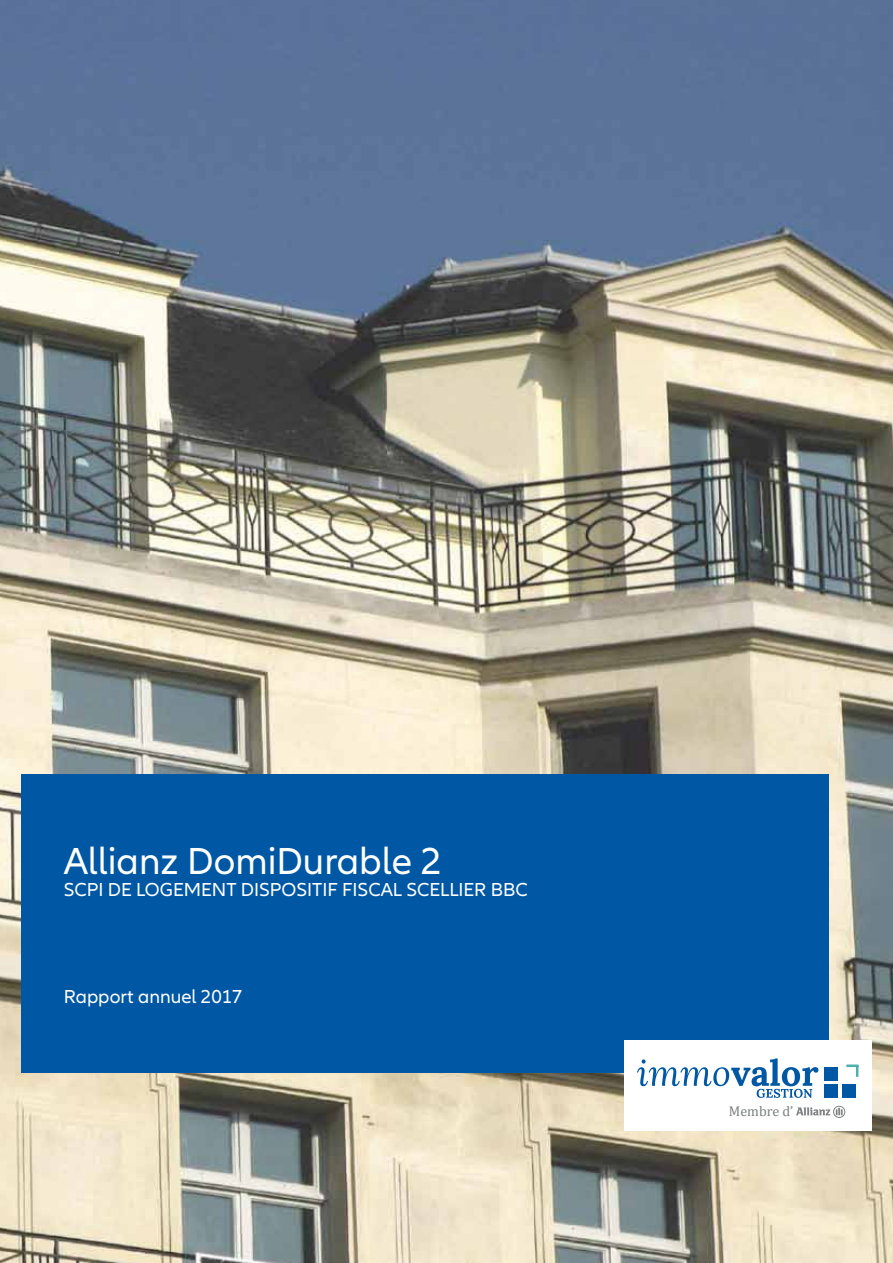
<style>
.page{position:relative;width:893px;height:1263px;background:#fff}
.page>*{position:absolute;margin:0;border:0;box-sizing:border-box;transform-origin:0 0}
.t1{font:39px "Allianz Neo";color:#fff}
.t2{font:19.5px "Allianz Neo";color:#fff}
.t3{font:14.1px "Cambria";color:#7b7f80}
</style>
<div class="page">
<img style="left:0;top:0;width:893px;height:1263px">
<div style="left:21px;top:774px;width:808px;height:299px;background:#0058a4"></div>
<div style="left:624px;top:1041px;width:248px;height:90px;background:#fff"></div>
<svg style="left:796px;top:1106px;width:49px;height:12px"></svg>
<svg style="left:637px;top:1058px;width:181px;height:40px"></svg>
<div style="left:824px;top:1084px;width:14px;height:14px;background:#0058a4"></div>
<div style="left:824px;top:1067px;width:14px;height:14px;background:#0058a4"></div>
<div style="left:842px;top:1084px;width:14px;height:14px;background:#0058a4"></div>
<svg style="left:846px;top:1064px;width:12px;height:13px"></svg>
<h1 class="t1" style="left:64px;top:839px;width:379px">Allianz DomiDurable 2</h1>
<p class="t2" style="left:64px;top:879px;width:300px">SCPI de logement Dispositi f fisca</p>
<p class="t2" style="left:393px;top:879px;width:136px">l Scelli er BBC</p>
<p class="t2" style="left:64px;top:985px;width:180px">Rapport annuel 2017</p>
<p class="t3" style="left:729px;top:1102px;width:66px">Membre d’</p>
</div>
